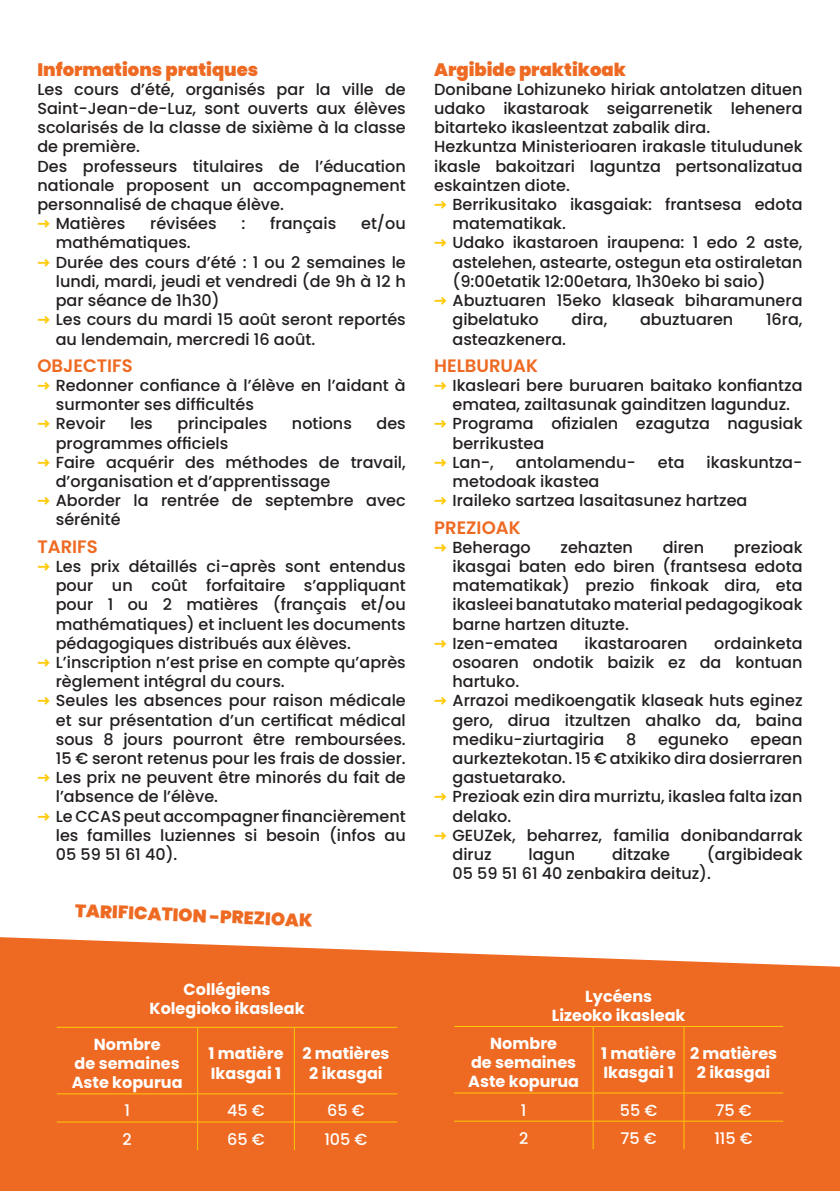
<style>
.page{position:relative;width:840px;height:1191px;background:#fff}
.page>*{position:absolute;margin:0;border:0;box-sizing:border-box;transform-origin:0 0}
.t1{font:900 18px "Poppins";color:#ee6a22}
.t2{font:600 18px "Poppins";color:#ee6a22}
.t3{font:500 16px/19.2px "Poppins";color:#231f20}
.t4{font:700 16px/19.2px "Poppins";color:#fff;text-align:center}
.t5{font:500 16px "Poppins";color:#fff}
.s1{font-family:"PF Encore Sans Pro";font-weight:900;color:#feca0a}
</style>
<div class="page">
<svg style="left:0;top:937px;width:839px;height:254px;background:#ef732f"></svg>
<hr style="left:454px;top:1026px;width:138px;height:1px;background:#feca0a">
<hr style="left:592px;top:1026px;width:91px;height:1px;background:#feca0a">
<hr style="left:592px;top:1027px;width:1px;height:65px;background:#feca0a">
<hr style="left:683px;top:1026px;width:99px;height:1px;background:#feca0a">
<hr style="left:683px;top:1027px;width:1px;height:65px;background:#feca0a">
<hr style="left:454px;top:1092px;width:138px;height:1px;background:#feca0a">
<hr style="left:592px;top:1092px;width:91px;height:1px;background:#feca0a">
<hr style="left:683px;top:1092px;width:99px;height:1px;background:#feca0a">
<hr style="left:454px;top:1120px;width:138px;height:1px;background:#feca0a">
<hr style="left:592px;top:1120px;width:91px;height:1px;background:#feca0a">
<svg style="left:592px;top:1093px;width:1px;height:56px"></svg>
<hr style="left:683px;top:1120px;width:99px;height:1px;background:#feca0a">
<svg style="left:683px;top:1093px;width:1px;height:56px"></svg>
<hr style="left:57px;top:1026px;width:140px;height:1px;background:#feca0a">
<hr style="left:197px;top:1026px;width:97px;height:1px;background:#feca0a">
<hr style="left:197px;top:1027px;width:1px;height:66px;background:#feca0a">
<hr style="left:294px;top:1026px;width:103px;height:1px;background:#feca0a">
<hr style="left:294px;top:1027px;width:1px;height:66px;background:#feca0a">
<hr style="left:57px;top:1093px;width:140px;height:1px;background:#feca0a">
<hr style="left:197px;top:1093px;width:97px;height:1px;background:#feca0a">
<hr style="left:294px;top:1093px;width:103px;height:1px;background:#feca0a">
<hr style="left:57px;top:1121px;width:140px;height:1px;background:#feca0a">
<hr style="left:197px;top:1121px;width:97px;height:1px;background:#feca0a">
<svg style="left:197px;top:1094px;width:1px;height:56px"></svg>
<hr style="left:294px;top:1121px;width:103px;height:1px;background:#feca0a">
<svg style="left:294px;top:1094px;width:1px;height:56px"></svg>
<p class="t1" style="left:37px;top:59px;width:222px">Informations pratiques</p>
<p class="t3" style="left:37px;top:80px;width:369px">Les cours d’été, organisés par la ville de Saint-Jean-de-Luz, sont ouverts aux élèves scolarisés de la classe de sixième à la classe de première.<br>Des professeurs titulaires de l’éducation nationale proposent un accompagnement personnalisé de chaque élève.</p>
<p class="t3" style="left:37px;top:214px;width:89px"><span class="s1">→</span> Matières</p>
<p class="t3" style="left:150px;top:214px;width:68px">révisées</p>
<p class="t3" style="left:241px;top:214px;width:5px">:</p>
<p class="t3" style="left:270px;top:214px;width:67px">français</p>
<p class="t3" style="left:361px;top:214px;width:46px">et/ou</p>
<p class="t3" style="left:56px;top:233px;width:136px">mathématiques.</p>
<p class="t3" style="left:56px;top:252px;width:351px;text-align:justify;text-indent:-18px"><span class="s1">→</span> Durée des cours d’été : 1 ou 2 semaines le lundi, mardi, jeudi et vendredi (de 9h à 12 h par séance de 1h30)</p>
<p class="t3" style="left:56px;top:310px;width:351px;text-indent:-18px"><span class="s1">→</span> Les cours du mardi 15 août seront reportés au lendemain, mercredi 16 août.</p>
<p class="t2" style="left:37px;top:355px;width:97px">OBJECTIFS</p>
<p class="t3" style="left:56px;top:376px;width:351px;text-indent:-18px"><span class="s1">→</span> Redonner confiance à l’élève en l’aidant à surmonter ses difficultés</p>
<p class="t3" style="left:37px;top:414px;width:70px"><span class="s1">→</span> Revoir</p>
<p class="t3" style="left:130px;top:414px;width:24px">les</p>
<p class="t3" style="left:177px;top:414px;width:91px">principales</p>
<p class="t3" style="left:292px;top:414px;width:61px">notions</p>
<p class="t3" style="left:376px;top:414px;width:31px">des</p>
<p class="t3" style="left:56px;top:433px;width:174px">programmes officiels</p>
<p class="t3" style="left:56px;top:453px;width:351px;text-indent:-18px"><span class="s1">→</span> Faire acquérir des méthodes de travail, d’organisation et d’apprentissage</p>
<p class="t3" style="left:56px;top:491px;width:351px;text-indent:-18px"><span class="s1">→</span> Aborder la rentrée de septembre avec sérénité</p>
<p class="t2" style="left:37px;top:536px;width:62px">TARIFS</p>
<p class="t3" style="left:56px;top:557px;width:351px;text-align:justify;text-indent:-18px"><span class="s1">→</span> Les prix détaillés ci-après sont entendus pour un coût forfaitaire s’appliquant pour 1 ou 2 matières (français et/ou mathématiques) et incluent les documents pédagogiques distribués aux élèves.</p>
<p class="t3" style="left:56px;top:653px;width:351px;text-indent:-18px"><span class="s1">→</span> L’inscription n’est prise en compte qu’après règlement intégral du cours.</p>
<p class="t3" style="left:56px;top:691px;width:351px;text-align:justify;text-indent:-18px"><span class="s1">→</span> Seules les absences pour raison médicale et sur présentation d’un certificat médical sous 8 jours pourront être remboursées.<br>15 € seront retenus pour les frais de dossier.</p>
<p class="t3" style="left:56px;top:768px;width:351px;text-indent:-18px"><span class="s1">→</span> Les prix ne peuvent être minorés du fait de l’absence de l’élève.</p>
<p class="t3" style="left:56px;top:806px;width:351px;text-align:justify;text-indent:-18px"><span class="s1">→</span> Le CCAS peut accompagner financièrement les familles luziennes si besoin (infos au 05 59 51 61 40).</p>
<p class="t1" style="left:76px;top:899px;width:239px;rotate:3deg">TARIFICATION -PREZIOAK</p>
<p class="t4" style="left:149px;top:979px;width:156px">Collégiens<br>Kolegioko ikasleak</p>
<p class="t4" style="left:72px;top:1034px;width:112px">Nombre<br>de semaines<br>Aste kopurua</p>
<p class="t4" style="left:208px;top:1044px;width:76px;text-align:left">1 matière<br>Ikasgai 1</p>
<p class="t4" style="left:302px;top:1044px;width:89px">2 matières<br>2 ikasgai</p>
<p class="t5" style="left:124px;top:1101px;width:7px">1</p>
<p class="t5" style="left:227px;top:1101px;width:39px">45 €</p>
<p class="t5" style="left:327px;top:1101px;width:39px">65 €</p>
<p class="t5" style="left:122px;top:1129px;width:11px">2</p>
<p class="t5" style="left:227px;top:1129px;width:39px">65 €</p>
<p class="t5" style="left:324px;top:1129px;width:45px">105 €</p>
<p class="t1" style="left:434px;top:59px;width:193px">Argibide praktikoak</p>
<p class="t3" style="left:434px;top:80px;width:369px">Donibane Lohizuneko hiriak antolatzen dituen udako ikastaroak seigarrenetik lehenera bitarteko ikasleentzat zabalik dira.<br>Hezkuntza Ministerioaren irakasle tituludunek ikasle bakoitzari laguntza pertsonalizatua eskaintzen diote.</p>
<p class="t3" style="left:452px;top:195px;width:351px;text-indent:-18px"><span class="s1">→</span> Berrikusitako ikasgaiak: frantsesa edota matematikak.</p>
<p class="t3" style="left:452px;top:233px;width:351px;text-align:justify;text-indent:-18px"><span class="s1">→</span> Udako ikastaroen iraupena: 1 edo 2 aste, astelehen, astearte, ostegun eta ostiraletan (9:00etatik 12:00etara, 1h30eko bi saio)</p>
<p class="t3" style="left:452px;top:291px;width:351px;text-indent:-18px"><span class="s1">→</span> Abuztuaren 15eko klaseak biharamunera gibelatuko</p>
<p class="t3" style="left:571px;top:310px;width:37px">dira,</p>
<p class="t3" style="left:639px;top:310px;width:95px">abuztuaren</p>
<p class="t3" style="left:765px;top:310px;width:38px">16ra,</p>
<p class="t3" style="left:452px;top:329px;width:115px">asteazkenera.</p>
<p class="t2" style="left:434px;top:355px;width:105px">HELBURUAK</p>
<p class="t3" style="left:434px;top:376px;width:369px;text-align:center"><span class="s1">→</span> Ikasleari bere buruaren baitako konfiantza ematea, zailtasunak gainditzen lagunduz.</p>
<p class="t3" style="left:452px;top:414px;width:351px;text-indent:-18px"><span class="s1">→</span> Programa ofizialen ezagutza nagusiak berrikustea</p>
<p class="t3" style="left:434px;top:453px;width:61px"><span class="s1">→</span> Lan-,</p>
<p class="t3" style="left:515px;top:453px;width:121px">antolamendu-</p>
<p class="t3" style="left:657px;top:453px;width:28px">eta</p>
<p class="t3" style="left:706px;top:453px;width:97px">ikaskuntza-</p>
<p class="t3" style="left:452px;top:472px;width:148px">metodoak ikastea</p>
<p class="t3" style="left:434px;top:491px;width:314px"><span class="s1">→</span> Iraileko sartzea lasaitasunez hartzea</p>
<p class="t2" style="left:434px;top:517px;width:88px">PREZIOAK</p>
<p class="t3" style="left:434px;top:537px;width:98px"><span class="s1">→</span> Beherago</p>
<p class="t3" style="left:560px;top:537px;width:74px">zehazten</p>
<p class="t3" style="left:662px;top:537px;width:43px">diren</p>
<p class="t3" style="left:452px;top:537px;width:351px;text-align:justify;text-indent:281px">prezioak ikasgai baten edo biren (frantsesa edota matematikak) prezio finkoak dira, eta ikasleei banatutako material pedagogikoak barne hartzen dituzte.</p>
<p class="t3" style="left:434px;top:633px;width:125px"><span class="s1">→</span> Izen-ematea</p>
<p class="t3" style="left:584px;top:633px;width:104px">ikastaroaren</p>
<p class="t3" style="left:452px;top:633px;width:351px;text-align:justify;text-indent:261px">ordainketa osoaren ondotik baizik ez da kontuan hartuko.</p>
<p class="t3" style="left:452px;top:691px;width:351px;text-align:justify;text-indent:-18px"><span class="s1">→</span> Arrazoi medikoengatik klaseak huts eginez gero, dirua itzultzen ahalko da, baina mediku-ziurtagiria</p>
<p class="t3" style="left:625px;top:729px;width:12px">8</p>
<p class="t3" style="left:658px;top:729px;width:72px">eguneko</p>
<p class="t3" style="left:452px;top:729px;width:351px;text-align:justify;text-indent:298px">epean aurkeztekotan. 15 € atxikiko dira dosierraren gastuetarako.</p>
<p class="t3" style="left:452px;top:787px;width:351px;text-indent:-18px"><span class="s1">→</span> Prezioak ezin dira murriztu, ikaslea falta izan delako.</p>
<p class="t3" style="left:452px;top:825px;width:351px;text-indent:-18px"><span class="s1">→</span> GEUZek, beharrez, familia donibandarrak diruz</p>
<p class="t3" style="left:452px;top:845px;width:351px;text-indent:254px">(argibideak<br>05 59 51 61 40 zenbakira deituz).</p>
<p class="t3" style="left:528px;top:845px;width:48px">lagun</p>
<p class="t3" style="left:611px;top:845px;width:60px">ditzake</p>
<p class="t4" style="left:551px;top:986px;width:135px">Lycéens<br>Lizeoko ikasleak</p>
<p class="t4" style="left:468px;top:1033px;width:112px">Nombre<br>de semaines<br>Aste kopurua</p>
<p class="t4" style="left:600px;top:1043px;width:76px;text-align:left">1 matière<br>Ikasgai 1</p>
<p class="t4" style="left:689px;top:1043px;width:89px">2 matières<br>2 ikasgai</p>
<p class="t5" style="left:520px;top:1100px;width:7px">1</p>
<p class="t5" style="left:619px;top:1100px;width:39px">55 €</p>
<p class="t5" style="left:715px;top:1100px;width:38px">75 €</p>
<p class="t5" style="left:518px;top:1128px;width:11px">2</p>
<p class="t5" style="left:620px;top:1128px;width:38px">75 €</p>
<p class="t5" style="left:714px;top:1128px;width:40px">115 €</p>
</div>
